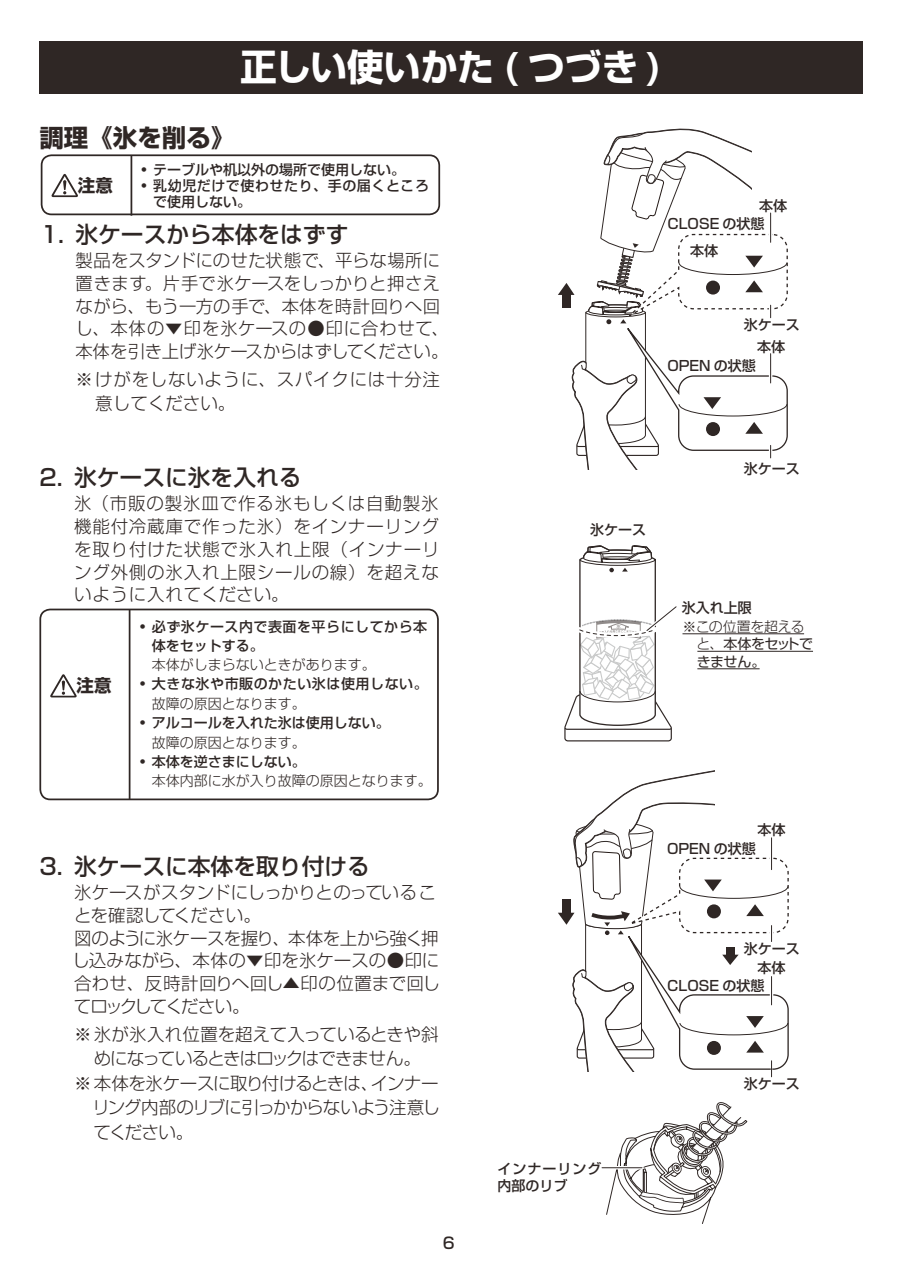
<style>
.page{position:relative;width:903px;height:1275px;background:#fff}
.page>*{position:absolute;margin:0;border:0;box-sizing:border-box;transform-origin:0 0}
.t1{font:700 36.75px "Shin Go Pro";color:#fff}
.t2{font:700 24.5px "Shin Go Pro";color:#2f2725}
.t3{font:500 22.75px "Shin Go Pro";color:#2f2725}
.t4{font:300 17.5px/22.8px "Shin Go Pro";color:#2f2725}
.t5{font:300 17.5px/22.8px "Shin Go Pro";letter-spacing:-.02em;color:#2f2725}
.t6{font:300 17.5px/24.5px "Shin Go Pro";letter-spacing:.04em;color:#2f2725}
.t7{font:300 17.5px "Shin Go Pro";letter-spacing:-.035em;color:#2f2725}
.t8{font:300 17.5px "Shin Go Pro";letter-spacing:-.06em;color:#2f2725}
.t9{font:300 17.5px "Shin Go Pro";letter-spacing:-.055em;color:#2f2725}
.t10{font:700 17.5px "Shin Go Pro";color:#2f2725}
.t11{font:500 15.75px "Shin Go Pro";color:#2f2725}
.t12{font:500 14px "Shin Go Pro";color:#2f2725}
.t13{font:300 14px "Shin Go Pro";color:#2f2725}
.t14{font:500 14px/15.8px "Shin Go Pro";letter-spacing:.04em;color:#2f2725}
.t15{font:500 14px/19.2px "Shin Go Pro";letter-spacing:.035em;color:#2f2725}
.t16{font:14px/17.5px "Shin Go Pro";letter-spacing:-.045em;color:#2f2725}
.t17{font:500 14px/17.5px "Shin Go Pro";letter-spacing:.07em;color:#2f2725}
.s1{font-weight:300}
</style>
<div class="page">
<div style="left:39px;top:41px;width:824px;height:52px;background:#2f2725"></div>
<hr style="left:131px;top:155px;width:1px;height:61px;background:#2f2725">
<svg style="left:51px;top:174px;width:27px;height:23px"></svg>
<div style="left:41px;top:154px;width:399px;height:61px;border:2px solid #2f2725;border-radius:10px"></div>
<hr style="left:129px;top:609px;width:1px;height:190px;background:#2f2725">
<svg style="left:50px;top:674px;width:27px;height:23px"></svg>
<div style="left:39px;top:609px;width:400px;height:191px;border:2px solid #2f2725;border-radius:10px"></div>
<svg style="left:606px;top:1102px;width:142px;height:122px"></svg>
<hr style="left:602px;top:1166px;width:40px;height:3px;background:#fff">
<hr style="left:602px;top:1167px;width:40px;height:1px;background:#2f2725">
<svg style="left:564px;top:545px;width:113px;height:197px"></svg>
<hr style="left:697px;top:668px;width:62px;height:1px;background:#2f2725">
<hr style="left:697px;top:651px;width:116px;height:1px;background:#2f2725">
<hr style="left:682px;top:633px;width:122px;height:1px;background:#2f2725">
<svg style="left:558px;top:770px;width:231px;height:307px"></svg>
<svg style="left:558px;top:128px;width:230px;height:341px"></svg>
<h1 class="t1" style="left:240px;top:38px;width:423px">正しい使いかた ( つづき )</h1>
<h2 class="t2" style="left:39px;top:118px;width:197px">調理《氷を削る》</h2>
<p class="t10" style="left:78px;top:171px;width:36px">注意</p>
<p class="t12" style="left:141px;top:158px;width:266px">• テーブルや机以外の場所で使用しない。</p>
<p class="t14" style="left:153px;top:176px;width:277px;text-indent:-12px">• 乳幼児だけで使わせたり、手の届くところで使用しない。</p>
<h3 class="t3" style="left:41px;top:216px;width:309px">1. 氷ケースから本体をはずす</h3>
<p class="t4" style="left:75px;top:247px;width:375px">製品をスタンドにのせた状態で、平らな場所に置きます。片手で氷ケースをしっかりと押さえながら、もう一方の手で、本体を時計回りへ回し、本体の▼印を氷ケースの●印に合わせて、本体を引き上げ氷ケースからはずしてください。</p>
<p class="t6" style="left:95px;top:365px;width:346px;text-indent:-20px">※ けがをしないように、スパイクには十分注意してください。</p>
<p class="t12" style="left:759px;top:194px;width:29px">本体</p>
<p class="t12" style="left:667px;top:212px;width:99px">CLOSE の状態</p>
<p class="t12" style="left:690px;top:239px;width:29px">本体</p>
<p class="t12" style="left:744px;top:314px;width:57px">氷ケース</p>
<p class="t12" style="left:757px;top:335px;width:29px">本体</p>
<p class="t12" style="left:667px;top:354px;width:90px">OPEN の状態</p>
<h3 class="t3" style="left:39px;top:459px;width:264px">2. 氷ケースに氷を入れる</h3>
<p class="t4" style="left:74px;top:490px;width:367px;text-align:justify">氷（市販の製氷皿で作る氷もしくは自動製氷機能付冷蔵庫で作った氷）をインナーリングを取り付けた状態で氷入れ上限（インナーリング外側の氷入れ上限シールの線）を超えないように入れてください。</p>
<p class="t10" style="left:77px;top:672px;width:36px">注意</p>
<p class="t15" style="left:152px;top:615px;width:277px;text-indent:-12px">• 必ず氷ケース内で表面を平らにしてから本体をセットする。</p>
<p class="t13" style="left:152px;top:653px;width:226px">本体がしまらないときがあります。</p>
<p class="t14" style="left:140px;top:674px;width:290px">• 大きな氷や市販のかたい氷は使用しない。</p>
<p class="t13" style="left:152px;top:693px;width:156px">故障の原因となります。</p>
<p class="t12" style="left:140px;top:712px;width:252px">• アルコールを入れた氷は使用しない。</p>
<p class="t13" style="left:152px;top:731px;width:156px">故障の原因となります。</p>
<p class="t12" style="left:140px;top:750px;width:168px">• 本体を逆さまにしない。</p>
<p class="t13" style="left:152px;top:769px;width:282px">本体内部に水が入り故障の原因となります。</p>
<h3 class="t3" style="left:39px;top:848px;width:332px">3. 氷ケースに本体を取り付ける</h3>
<p class="t5" style="left:72px;top:879px;width:369px">氷ケースがスタンドにしっかりとのっていることを確認してください。<br>図のように氷ケースを握り、本体を上から強く押し込みながら、本体の▼印を氷ケースの●印に合わせ、反時計回りへ回し▲印の位置まで回してロックしてください。</p>
<p class="t4" style="left:74px;top:1020px;width:366px">※ 氷が氷入れ位置を超えて入っているときや斜</p>
<p class="t9" style="left:94px;top:1044px;width:329px">めになっているときはロックはできません。</p>
<p class="t7" style="left:74px;top:1069px;width:366px">※ 本体を氷ケースに取り付けるときは、インナー</p>
<p class="t8" style="left:92px;top:1093px;width:349px">リング内部のリブに引っかからないよう注意し</p>
<p class="t4" style="left:94px;top:1118px;width:101px">てください。</p>
<p class="t11" style="left:443px;top:1230px;width:13px">6</p>
<p class="t12" style="left:590px;top:518px;width:57px">氷ケース</p>
<p class="t12" style="left:744px;top:458px;width:57px">氷ケース</p>
<p class="t12" style="left:682px;top:596px;width:71px">氷入れ上限</p>
<p class="t16" style="left:696px;top:616px;width:118px;text-indent:-14px"><span class="s1">※この位置を超えると、</span>本体をセットできません。</p>
<p class="t17" style="left:497px;top:1158px;width:106px">インナーリング内部のリブ</p>
<p class="t12" style="left:757px;top:818px;width:29px">本体</p>
<p class="t12" style="left:667px;top:837px;width:90px">OPEN の状態</p>
<p class="t12" style="left:744px;top:937px;width:57px">氷ケース</p>
<p class="t12" style="left:757px;top:956px;width:29px">本体</p>
<p class="t12" style="left:667px;top:974px;width:99px">CLOSE の状態</p>
<p class="t12" style="left:744px;top:1072px;width:57px">氷ケース</p>
</div>
